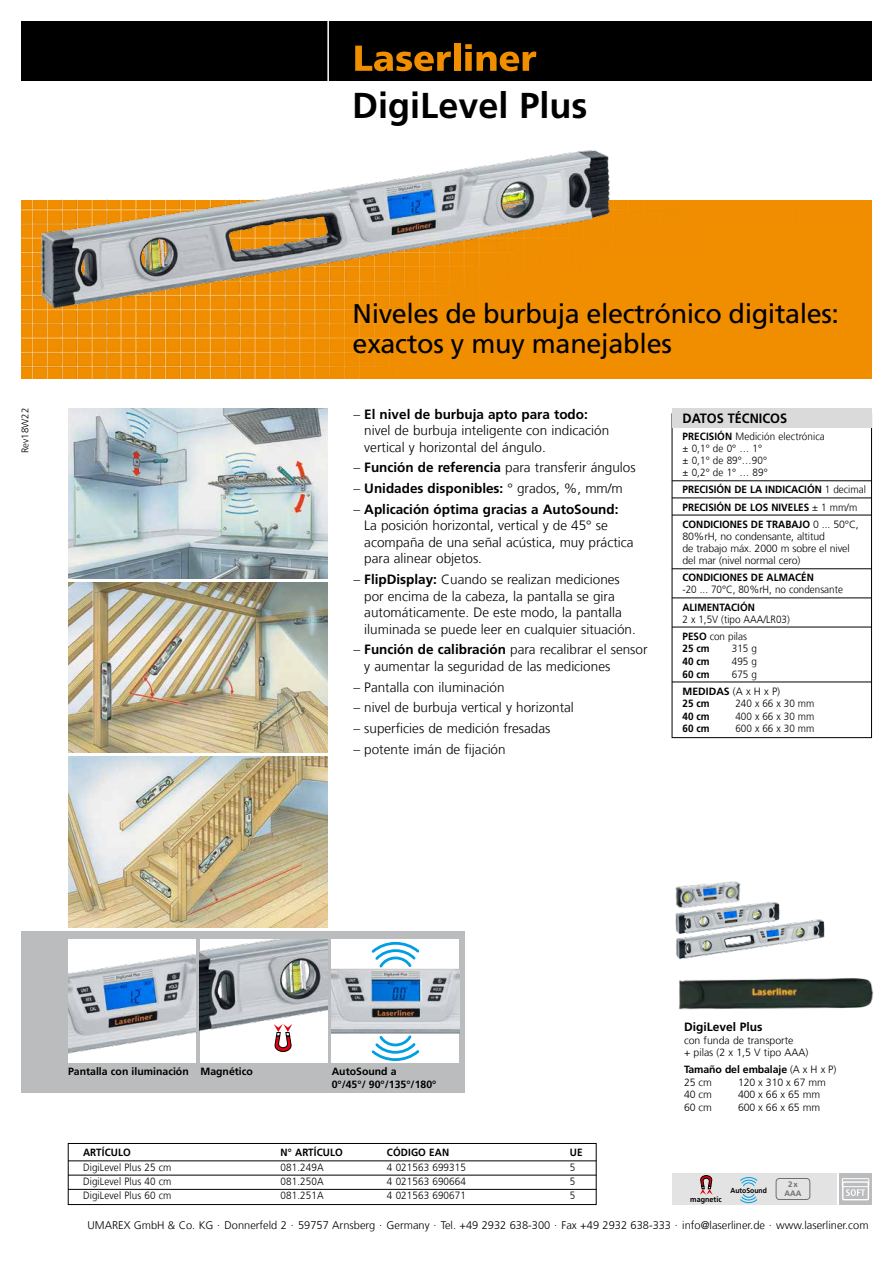
<style>
.page{position:relative;width:893px;height:1263px;background:#fff}
.page>*{position:absolute;margin:0;border:0;box-sizing:border-box;transform-origin:0 0}
.t1{font:700 36px "Frutiger LT Com";color:#000}
.t2{font:27px/30px "Frutiger LT Com";letter-spacing:-.015em;color:#000}
.t3{font:300 13.5px/16.5px "Frutiger LT Com";color:#000}
.t4{font:700 13.5px "Frutiger LT Com";color:#000}
.t5{font:700 13.5px "Frutiger LT Com";color:#000;scale:.94 1}
.t6{font:700 12px "Frutiger LT Com";color:#000}
.t7{font:300 11.1px "Frutiger LT Com";color:#000}
.t8{font:300 10.5px/12.1px "Frutiger LT Com";color:#000;scale:.94 1}
.t9{font:700 10.5px/17.1px "Frutiger LT Com";color:#000;scale:.94 1}
.t10{font:300 10.5px/12.3px "Frutiger LT Com";color:#000}
.t11{font:700 10.5px/12.6px "Frutiger LT Com";color:#000}
.t12{font:300 9.6px "Frutiger LT Com";color:#000}
.t13{font:700 7.8px/9px "Frutiger LT Com";color:#6f6f6e;text-align:center}
.t14{font:700 7.65px "Frutiger LT Com";color:#000;scale:.94 1}
.t15{font:700 7.2px "Frutiger LT Com";color:#000;scale:.94 1}
.s1{font-weight:700}
.s2{font-weight:300}
</style>
<div class="page">
<img style="left:68px;top:757px;width:259px;height:170px">
<div style="left:21px;top:200px;width:851px;height:178px;background:#f18e00"></div>
<img style="left:68px;top:408px;width:259px;height:170px">
<img style="left:68px;top:583px;width:259px;height:170px">
<img style="left:38px;top:150px;width:653px;height:203px">
<div style="left:21px;top:931px;width:444px;height:162px;background:#bbbcbd"></div>
<img style="left:332px;top:940px;width:127px;height:123px">
<img style="left:68px;top:940px;width:128px;height:123px">
<img style="left:200px;top:940px;width:127px;height:123px">
<svg style="left:274px;top:1024px;width:18px;height:28px"></svg>
<svg style="left:372px;top:942px;width:47px;height:28px"></svg>
<svg style="left:372px;top:1033px;width:47px;height:28px"></svg>
<div style="left:672px;top:1174px;width:164px;height:31px;background:#e3e3e3"></div>
<div style="left:839px;top:1174px;width:33px;height:31px;background:#bbbcbd"></div>
<div style="left:842px;top:1181px;width:27px;height:19px;border:1px solid #fff"></div>
<svg style="left:842px;top:1178px;width:27px;height:18px"></svg>
<svg style="left:700px;top:1175px;width:13px;height:20px"></svg>
<svg style="left:740px;top:1177px;width:17px;height:10px"></svg>
<svg style="left:740px;top:1194px;width:17px;height:9px"></svg>
<div style="left:776px;top:1178px;width:34px;height:21px;border:1px solid #6f6f6e;border-radius:3px"></div>
<img style="left:679px;top:978px;width:195px;height:32px">
<img style="left:676px;top:902px;width:104px;height:16px">
<img style="left:676px;top:918px;width:149px;height:41px">
<img style="left:675px;top:881px;width:70px;height:31px">
<div style="left:21px;top:21px;width:851px;height:60px;background:#000"></div>
<svg style="left:355px;top:46px;width:96px;height:25px"></svg>
<div style="left:454px;top:44px;width:6px;height:27px;background:#f18e00"></div>
<svg style="left:465px;top:44px;width:71px;height:27px"></svg>
<hr style="left:327px;top:20px;width:2px;height:62px;background:#fff">
<div style="left:672px;top:414px;width:200px;height:324px;border:1px solid #000"></div>
<div style="left:672px;top:408px;width:200px;height:19px;background:#dadada"></div>
<hr style="left:672px;top:480px;width:200px;height:1px;background:#000">
<hr style="left:672px;top:498px;width:200px;height:1px;background:#000">
<hr style="left:672px;top:515px;width:200px;height:1px;background:#000">
<hr style="left:672px;top:568px;width:200px;height:1px;background:#000">
<hr style="left:672px;top:598px;width:200px;height:1px;background:#000">
<hr style="left:672px;top:627px;width:200px;height:1px;background:#000">
<hr style="left:672px;top:682px;width:200px;height:1px;background:#000">
<div style="left:68px;top:1143px;width:528px;height:62px;border:1px solid #000"></div>
<hr style="left:68px;top:1160px;width:528px;height:1px;background:#000">
<hr style="left:68px;top:1175px;width:528px;height:1px;background:#000">
<hr style="left:68px;top:1189px;width:528px;height:1px;background:#000">
<p class="t12" style="left:20px;top:453px;width:47px;rotate:-90deg">Rev18W22</p>
<h1 class="t1" style="left:352px;top:84px;width:237px">DigiLevel Plus</h1>
<h2 class="t2" style="left:353px;top:298px;width:488px">Niveles de burbuja electrónico digitales: exactos y muy manejables</h2>
<p class="t3" style="left:364px;top:406px;width:246px;text-indent:-11px">– <span class="s1">El nivel de burbuja apto para todo: </span>nivel de burbuja inteligente con indicación vertical y horizontal del ángulo.</p>
<p class="t3" style="left:353px;top:459px;width:284px">– <span class="s1">Función de referencia</span> para transferir ángulos</p>
<p class="t4" style="left:353px;top:480px;width:271px"><span class="s2">–</span> Unidades disponibles: <span class="s2">° grados, %, mm/m</span></p>
<p class="t3" style="left:364px;top:501px;width:271px;text-indent:-11px">– <span class="s1">Aplicación óptima gracias a AutoSound:<br></span>La posición horizontal, vertical y de 45° se acompaña de una señal acústica, muy práctica para alinear objetos.</p>
<p class="t3" style="left:364px;top:571px;width:273px;text-indent:-11px">– <span class="s1">FlipDisplay:</span> Cuando se realizan mediciones por encima de la cabeza, la pantalla se gira automáticamente. De este modo, la pantalla iluminada se puede leer en cualquier situación.</p>
<p class="t3" style="left:364px;top:641px;width:285px;text-indent:-11px">– <span class="s1">Función de calibración</span> para recalibrar el sensor y aumentar la seguridad de las mediciones</p>
<p class="t3" style="left:353px;top:679px;width:153px">– Pantalla con iluminación</p>
<p class="t3" style="left:353px;top:699px;width:222px">– nivel de burbuja vertical y horizontal</p>
<p class="t3" style="left:353px;top:720px;width:199px">– superficies de medición fresadas</p>
<p class="t3" style="left:353px;top:741px;width:154px">– potente imán de fijación</p>
<p class="t5" style="left:682px;top:410px;width:113px">DATOS TÉCNICOS</p>
<p class="t8" style="left:682px;top:430px;width:153px"><span class="s1">PRECISIÓN</span> Medición electrónica ± 0,1° de 0° … 1°<br>± 0,1° de 89°…90°<br>± 0,2° de 1° … 89°</p>
<p class="t9" style="left:682px;top:481px;width:197px">PRECISIÓN DE LA INDICACIÓN <span class="s2">1 decimal<br></span>PRECISIÓN DE LOS NIVELES <span class="s2">± 1 mm/m<br></span>CONDICIONES DE TRABAJO <span class="s2">0 ... 50°C,</span></p>
<p class="t10" style="left:682px;top:530px;width:169px">80%rH, no condensante, altitud<br>de trabajo máx. 2000 m sobre el nivel del mar (nivel normal cero)</p>
<p class="t9" style="left:682px;top:569px;width:141px">CONDICIONES DE ALMACÉN</p>
<p class="t8" style="left:682px;top:584px;width:172px">-20 ... 70°C, 80%rH, no condensante</p>
<p class="t9" style="left:682px;top:598px;width:78px">ALIMENTACIÓN</p>
<p class="t8" style="left:682px;top:610px;width:116px;line-height:17.1px">2 x 1,5V (tipo AAA/LR03)<br><span class="s1">PESO</span> con pilas</p>
<p class="t9" style="left:682px;top:640px;width:30px">25 cm</p>
<p class="t8" style="left:732px;top:643px;width:28px">315 g</p>
<p class="t9" style="left:682px;top:653px;width:30px">40 cm</p>
<p class="t8" style="left:732px;top:655px;width:28px">495 g</p>
<p class="t9" style="left:682px;top:665px;width:30px">60 cm</p>
<p class="t8" style="left:682px;top:665px;width:105px;line-height:17.1px;text-indent:49px">675 g<br><span class="s1">MEDIDAS</span> (A x H x P)</p>
<p class="t9" style="left:682px;top:695px;width:30px">25 cm</p>
<p class="t8" style="left:735px;top:698px;width:85px">240 x 66 x 30 mm</p>
<p class="t9" style="left:682px;top:708px;width:30px">40 cm</p>
<p class="t8" style="left:735px;top:710px;width:85px">400 x 66 x 30 mm</p>
<p class="t9" style="left:682px;top:720px;width:30px">60 cm</p>
<p class="t8" style="left:735px;top:723px;width:85px">600 x 66 x 30 mm</p>
<p class="t11" style="left:68px;top:1065px;width:186px">Pantalla con iluminación Magnético</p>
<p class="t11" style="left:332px;top:1065px;width:106px">AutoSound a<br>0°/45°/ 90°/135°/180°</p>
<p class="t6" style="left:684px;top:1020px;width:80px">DigiLevel Plus</p>
<p class="t10" style="left:684px;top:1034px;width:126px">con funda de transporte<br>+ pilas (2 x 1,5 V tipo AAA)</p>
<p class="t11" style="left:684px;top:1063px;width:154px">Tamaño del embalaje <span class="s2">(A x H x P)<br>25 cm</span></p>
<p class="t10" style="left:738px;top:1076px;width:89px">120 x 310 x 67 mm</p>
<p class="t10" style="left:684px;top:1089px;width:29px">40 cm</p>
<p class="t10" style="left:738px;top:1089px;width:84px">400 x 66 x 65 mm</p>
<p class="t10" style="left:684px;top:1101px;width:29px">60 cm</p>
<p class="t10" style="left:738px;top:1101px;width:84px">600 x 66 x 65 mm</p>
<p class="t9" style="left:83px;top:1144px;width:52px">ARTÍCULO</p>
<p class="t9" style="left:281px;top:1144px;width:68px">N° ARTÍCULO</p>
<p class="t9" style="left:387px;top:1144px;width:68px">CÓDIGO EAN</p>
<p class="t9" style="left:570px;top:1144px;width:15px">UE</p>
<p class="t8" style="left:83px;top:1161px;width:96px">DigiLevel Plus 25 cm</p>
<p class="t8" style="left:281px;top:1161px;width:47px">081.249A</p>
<p class="t8" style="left:387px;top:1161px;width:86px">4 021563 699315</p>
<p class="t8" style="left:570px;top:1161px;width:7px">5</p>
<p class="t8" style="left:83px;top:1175px;width:96px">DigiLevel Plus 40 cm</p>
<p class="t8" style="left:281px;top:1175px;width:47px">081.250A</p>
<p class="t8" style="left:387px;top:1175px;width:86px">4 021563 690664</p>
<p class="t8" style="left:570px;top:1175px;width:7px">5</p>
<p class="t8" style="left:83px;top:1189px;width:96px">DigiLevel Plus 60 cm</p>
<p class="t8" style="left:281px;top:1189px;width:47px">081.251A</p>
<p class="t8" style="left:387px;top:1189px;width:86px">4 021563 690671</p>
<p class="t8" style="left:570px;top:1189px;width:7px">5</p>
<p class="t15" style="left:730px;top:1186px;width:40px">AutoSound</p>
<p class="t13" style="left:784px;top:1180px;width:19px">2x<br>AAA</p>
<p class="t7" style="left:87px;top:1218px;width:783px">UMAREX GmbH &amp; Co. KG . Donnerfeld 2 . 59757 Arnsberg . Germany . Tel. +49 2932 638-300 . Fax +49 2932 638-333 . info@laserliner.de . www.laserliner.com</p>
<p class="t14" style="left:690px;top:1194px;width:35px">magnetic</p>
</div>
